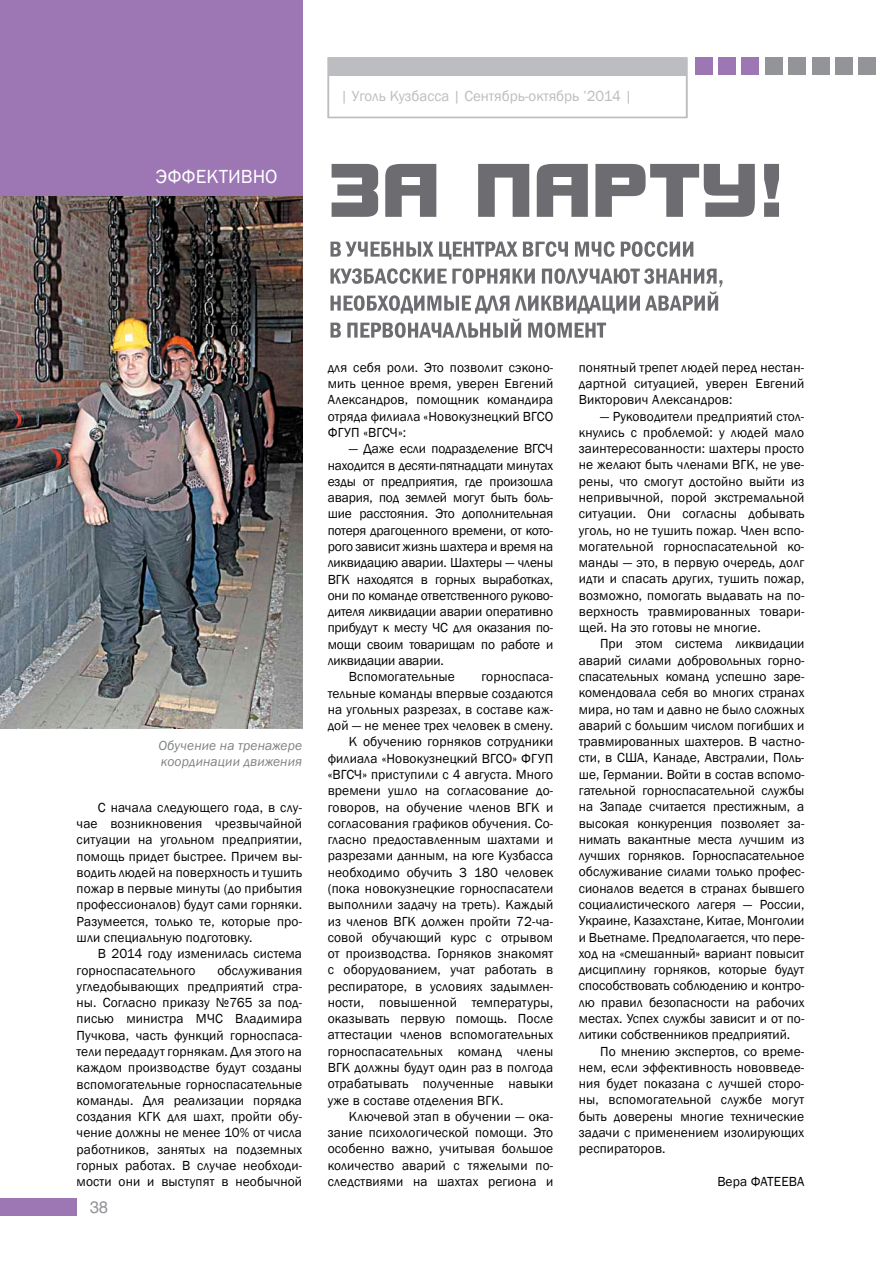
<style>
.page{position:relative;width:881px;height:1263px;background:#fff}
.page>*{position:absolute;margin:0;border:0;box-sizing:border-box;transform-origin:0 0}
.t1{font:19.5px "Franklin Gothic";color:#fff}
.t2{font:16.5px "Helios";color:#939498}
.t3{font:15px "Franklin Gothic";color:#bbbdc0}
.t4{font:13.5px/16.4px "Franklin Gothic";letter-spacing:.01em;color:#000;text-align:justify}
.t5{font:13.5px "Franklin Gothic";letter-spacing:-.01em;color:#000}
.t6{font:italic 13.5px/16.2px "Franklin Gothic";letter-spacing:.01em;color:#7f8284}
</style>
<div class="page">
<img style="left:0;top:196px;width:302px;height:532px">
<svg style="left:327px;top:57px;width:360px;height:61px"></svg>
<div style="left:858px;top:58px;width:17px;height:17px;background:#939498"></div>
<div style="left:327px;top:59px;width:359px;height:17px;background:#bbbdc0"></div>
<div style="left:0;top:1198px;width:77px;height:17px;background:#9d76b4"></div>
<div style="left:835px;top:58px;width:17px;height:17px;background:#939498"></div>
<div style="left:811px;top:58px;width:17px;height:17px;background:#939498"></div>
<div style="left:788px;top:58px;width:17px;height:17px;background:#939498"></div>
<div style="left:765px;top:58px;width:17px;height:17px;background:#939498"></div>
<div style="left:741px;top:58px;width:17px;height:17px;background:#9d76b4"></div>
<div style="left:718px;top:58px;width:17px;height:17px;background:#9d76b4"></div>
<div style="left:694px;top:58px;width:17px;height:17px;background:#9d76b4"></div>
<div style="left:0;top:0;width:302px;height:196px;background:#9d76b4"></div>
<svg style="left:330px;top:268px;width:392px;height:70px"></svg>
<svg style="left:330px;top:241px;width:363px;height:19px"></svg>
<svg style="left:331px;top:164px;width:447px;height:53px"></svg>
<h1 class="t1" style="left:156px;top:164px;width:123px">ЭФФЕКТИВНО</h1>
<p class="t3" style="left:340px;top:87px;width:293px">| Уголь Кузбасса | Сентябрь-октябрь ’2014 |</p>
<p class="t6" style="left:158px;top:738px;width:145px">Обучение на тренажере координации движения</p>
<p class="t4" style="left:77px;top:799px;width:227px;text-indent:21px">С начала следующего года, в слу&shy;чае возникновения чрезвычайной ситуации на угольном предприятии, помощь придет быстрее. Причем вы&shy;водить людей на поверхность и тушить пожар в первые минуты (до прибытия профессионалов) будут сами горняки.<br>Разумеется, только те, которые про&shy;шли специальную подготовку.</p>
<p class="t4" style="left:77px;top:946px;width:227px;text-indent:21px">В 2014 году изменилась система горноспасательного</p>
<p class="t4" style="left:77px;top:962px;width:227px;text-indent:141px">обслуживания угледобывающих предприятий стра&shy;ны. Согласно приказу №765 за под&shy;писью министра МЧС Владимира Пучкова, часть функций горноспаса&shy;тели передадут горнякам. Для этого на каждом производстве будут созданы вспомогательные горноспасательные команды. Для реализации порядка создания КГК для шахт, пройти обу&shy;чение должны не менее 10% от числа работников, занятых на подземных горных работах. В случае необходи&shy;мости они и выступят в необычной</p>
<p class="t2" style="left:90px;top:1197px;width:20px">38</p>
<p class="t4" style="left:327px;top:359px;width:227px">для себя роли. Это позволит сэконо&shy;мить ценное время, уверен Евгений Александров, помощник командира отряда филиала «Новокузнецкий ВГСО ФГУП «ВГСЧ»:</p>
<p class="t5" style="left:349px;top:440px;width:205px">— Даже если подразделение ВГСЧ</p>
<p class="t5" style="left:327px;top:457px;width:227px">находится в десяти-пятнадцати минутах</p>
<p class="t5" style="left:327px;top:473px;width:227px">езды от предприятия, где произошла</p>
<p class="t5" style="left:327px;top:489px;width:227px">авария, под землей могут быть боль-</p>
<p class="t5" style="left:327px;top:505px;width:227px">шие расстояния. Это дополнительная</p>
<p class="t5" style="left:327px;top:522px;width:227px">потеря драгоценного времени, от кото-</p>
<p class="t5" style="left:327px;top:538px;width:227px">рого зависит жизнь шахтера и время на</p>
<p class="t5" style="left:327px;top:554px;width:227px">ликвидацию аварии. Шахтеры — члены</p>
<p class="t5" style="left:327px;top:571px;width:227px">ВГК находятся в горных выработках,</p>
<p class="t5" style="left:327px;top:587px;width:227px">они по команде ответственного руково-</p>
<p class="t5" style="left:327px;top:603px;width:227px">дителя ликвидации аварии оперативно</p>
<p class="t5" style="left:327px;top:619px;width:227px">прибудут к месту ЧС для оказания по-</p>
<p class="t5" style="left:327px;top:636px;width:227px">мощи своим товарищам по работе и</p>
<p class="t5" style="left:327px;top:652px;width:118px">ликвидации аварии.</p>
<p class="t4" style="left:349px;top:669px;width:107px">Вспомогательные</p>
<p class="t4" style="left:481px;top:669px;width:73px">горноспаса-</p>
<p class="t4" style="left:327px;top:685px;width:227px">тельные команды впервые создаются</p>
<p class="t4" style="left:327px;top:701px;width:227px">на угольных разрезах, в составе каж-</p>
<p class="t4" style="left:327px;top:718px;width:227px">дой — не менее трех человек в смену.</p>
<p class="t4" style="left:349px;top:734px;width:206px">К обучению горняков сотрудники</p>
<p class="t4" style="left:327px;top:750px;width:227px">филиала «Новокузнецкий ВГСО» ФГУП</p>
<p class="t4" style="left:327px;top:766px;width:227px">«ВГСЧ» приступили с 4 августа. Много</p>
<p class="t4" style="left:327px;top:783px;width:227px">времени ушло на согласование до-</p>
<p class="t4" style="left:327px;top:799px;width:227px">говоров, на обучение членов ВГК и</p>
<p class="t4" style="left:327px;top:815px;width:227px">согласования графиков обучения. Со-</p>
<p class="t4" style="left:327px;top:832px;width:227px">гласно предоставленным шахтами и</p>
<p class="t4" style="left:327px;top:848px;width:227px">разрезами данным, на юге Кузбасса</p>
<p class="t4" style="left:327px;top:864px;width:227px">необходимо обучить 3 180 человек</p>
<p class="t4" style="left:327px;top:880px;width:227px">(пока новокузнецкие горноспасатели</p>
<p class="t4" style="left:327px;top:897px;width:227px">выполнили задачу на треть). Каждый</p>
<p class="t4" style="left:327px;top:913px;width:227px">из членов ВГК должен пройти 72-ча-</p>
<p class="t4" style="left:327px;top:929px;width:227px">совой обучающий курс с отрывом</p>
<p class="t4" style="left:327px;top:946px;width:227px">от производства. Горняков знакомят</p>
<p class="t4" style="left:327px;top:962px;width:227px">с оборудованием, учат работать в</p>
<p class="t4" style="left:327px;top:978px;width:227px">респираторе, в условиях задымлен-</p>
<p class="t4" style="left:327px;top:994px;width:227px">ности, повышенной температуры,</p>
<p class="t4" style="left:327px;top:1011px;width:227px">оказывать первую помощь. После</p>
<p class="t4" style="left:327px;top:1027px;width:227px">аттестации членов вспомогательных</p>
<p class="t4" style="left:327px;top:1043px;width:227px">горноспасательных команд члены</p>
<p class="t4" style="left:327px;top:1060px;width:227px">ВГК должны будут один раз в полгода</p>
<p class="t4" style="left:327px;top:1076px;width:227px">отрабатывать полученные навыки</p>
<p class="t4" style="left:327px;top:1092px;width:177px">уже в составе отделения ВГК.</p>
<p class="t4" style="left:349px;top:1108px;width:206px">Ключевой этап в обучении — ока-</p>
<p class="t4" style="left:327px;top:1125px;width:227px">зание психологической помощи. Это</p>
<p class="t4" style="left:327px;top:1141px;width:227px">особенно важно, учитывая большое</p>
<p class="t4" style="left:327px;top:1157px;width:227px">количество аварий с тяжелыми по-</p>
<p class="t4" style="left:327px;top:1173px;width:227px">следствиями на шахтах региона и</p>
<p class="t4" style="left:578px;top:359px;width:227px">понятный трепет людей перед нестан&shy;дартной ситуацией, уверен Евгений Викторович Александров:</p>
<p class="t4" style="left:578px;top:408px;width:227px;text-indent:21px">— Руководители предприятий стол&shy;кнулись с проблемой: у людей мало заинтересованности: шахтеры просто не желают быть членами ВГК, не уве&shy;рены, что смогут достойно выйти из непривычной, порой экстремальной ситуации. Они согласны добывать уголь, но не тушить пожар. Член вспо&shy;могательной горноспасательной ко&shy;манды — это, в первую очередь, долг идти и спасать других, тушить пожар, возможно, помогать выдавать на по&shy;верхность травмированных товари&shy;щей. На это готовы не многие.</p>
<p class="t4" style="left:578px;top:636px;width:227px;text-indent:21px">При этом система ликвидации аварий силами добровольных горно&shy;спасательных команд успешно заре&shy;комендовала себя во многих странах мира, но там и давно не было сложных аварий с большим числом погибших и травмированных шахтеров. В частно&shy;сти, в США, Канаде, Австралии, Поль&shy;ше, Германии. Войти в состав вспомо&shy;гательной горноспасательной службы на Западе считается престижным, а высокая конкуренция позволяет за&shy;нимать вакантные места лучшим из лучших горняков. Горноспасательное обслуживание силами только профес&shy;сионалов ведется в странах бывшего социалистического лагеря — России, Украине, Казахстане, Китае, Монголии и Вьетнаме. Предполагается, что пере&shy;ход на «смешанный» вариант повысит дисциплину горняков, которые будут способствовать соблюдению и контро&shy;лю правил безопасности на рабочих местах. Успех службы зависит и от по&shy;литики собственников предприятий.</p>
<p class="t4" style="left:578px;top:1043px;width:227px;text-indent:21px">По мнению экспертов, со време&shy;нем, если эффективность нововведе&shy;ния будет показана с лучшей сторо&shy;ны, вспомогательной службе могут быть доверены многие технические задачи с применением изолирующих респираторов.</p>
<p class="t4" style="left:717px;top:1173px;width:88px">Вера ФАТЕЕВА</p>
</div>
